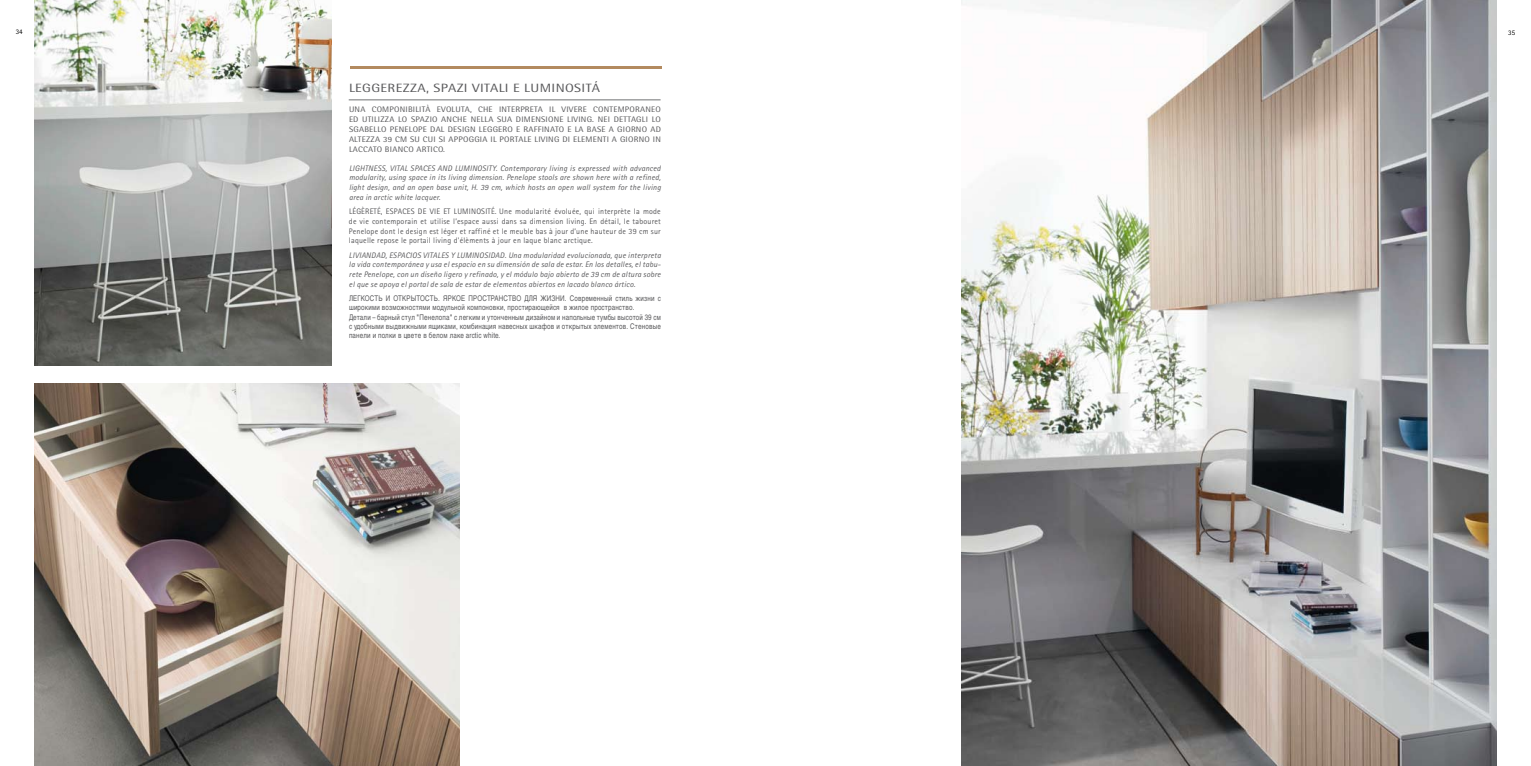
<style>
.page{position:relative;width:1531px;height:766px;background:#fff}
.page>*{position:absolute;margin:0;border:0;box-sizing:border-box;transform-origin:0 0}
.t1{font:12px "Rotis Semi Sans";letter-spacing:.025em;color:#58585a;scale:1.2 1}
.t2{font:italic 8px/9.6px "Rotis Sans Serif";letter-spacing:.025em;color:#58585a;text-align:justify}
.t3{font:8px/9.6px "Rotis Sans Serif";letter-spacing:.025em;color:#58585a;text-align:justify}
.t4{font:8px "Rotis Semi Sans";letter-spacing:.025em;color:#58585a;scale:1.1 1}
.t5{font:7.8px/9.4px "Helvetica Cyr Upright";letter-spacing:.025em;color:#58585a;scale:.8 1}
.t6{font:7px "Rotis Sans Serif";color:#000}
.s1{font-style:italic}
</style>
<div class="page">
<img style="left:961px;top:0;width:536px;height:765px">
<img style="left:34px;top:0;width:298px;height:366px">
<img style="left:34px;top:383px;width:425px;height:382px">
<hr style="left:350px;top:66px;width:312px;height:3px;background:#b38a5f">
<hr style="left:349px;top:99px;width:311px;height:1px;background:#707173">
<p class="t6" style="left:16px;top:27px;width:8px">34</p>
<p class="t6" style="left:1508px;top:28px;width:8px">35</p>
<h1 class="t1" style="left:349px;top:80px;width:211px">LEGGEREZZA, SPAZI VITALI E LU MINOSITÁ</h1>
<p class="t4" style="left:349px;top:104px;width:6px">UNA</p>
<p class="t4" style="left:372px;top:104px;width:6px">COMPONI</p>
<p class="t4" style="left:408px;top:104px;width:32px">BILITÀ EVOL</p>
<p class="t4" style="left:455px;top:104px;width:45px">UTA, CHE INTERPRETA</p>
<p class="t4" style="left:549px;top:104px;width:17px">IL VIVERE</p>
<p class="t4" style="left:593px;top:104px;width:6px">CONTEMPORANEO</p>
<p class="t4" style="left:349px;top:114px;width:22px">ED UTILIZZA</p>
<p class="t4" style="left:398px;top:114px;width:17px">LO SPAZIO</p>
<p class="t4" style="left:441px;top:114px;width:6px">ANC</p>
<p class="t4" style="left:457px;top:114px;width:18px">HE NELLA</p>
<p class="t4" style="left:497px;top:114px;width:23px">SUA DIMENSIONE</p>
<p class="t4" style="left:567px;top:114px;width:5px">LIVING</p>
<p class="t4" style="left:592px;top:114px;width:25px">. NEI DETTAGLI</p>
<p class="t4" style="left:652px;top:114px;width:5px">LO</p>
<p class="t4" style="left:349px;top:124px;width:6px">SGA</p>
<p class="t4" style="left:364px;top:124px;width:10px">BELLO</p>
<p class="t4" style="left:390px;top:124px;width:10px">PENELOPE</p>
<p class="t4" style="left:430px;top:124px;width:6px">DAL</p>
<p class="t4" style="left:448px;top:124px;width:5px">DESIGN</p>
<p class="t4" style="left:479px;top:124px;width:6px">LEGGERO</p>
<p class="t4" style="left:516px;top:124px;width:12px">E RAFFINATO</p>
<p class="t4" style="left:567px;top:124px;width:28px">E LA BASE</p>
<p class="t4" style="left:609px;top:124px;width:13px">A GIORNO</p>
<p class="t4" style="left:650px;top:124px;width:6px">AD</p>
<p class="t4" style="left:349px;top:134px;width:6px">ALTEZZA</p>
<p class="t4" style="left:383px;top:134px;width:65px">39 CM SU CUI SI APPOGGIA</p>
<p class="t4" style="left:490px;top:134px;width:14px">IL PORTALE</p>
<p class="t4" style="left:535px;top:134px;width:5px">LIVING</p>
<p class="t4" style="left:562px;top:134px;width:15px">DI ELEMENTI</p>
<p class="t4" style="left:612px;top:134px;width:13px">A GIORNO</p>
<p class="t4" style="left:653px;top:134px;width:4px">IN</p>
<p class="t4" style="left:349px;top:144px;width:6px">LACCATO</p>
<p class="t4" style="left:385px;top:144px;width:10px">BIANCO</p>
<p class="t4" style="left:416px;top:144px;width:5px">ARTICO</p>
<p class="t4" style="left:443px;top:144px;width:3px">.</p>
<p class="t2" style="left:349px;top:163px;width:313px">LIGHTNESS, VITAL SPACES AND LUMINOSITY. Contemporary living is expressed with advanced modularity, using space in its living dimension. Penelope stools are shown here with a refined, light design, and an open base unit, H. 39 cm, which hosts an open wall system for the living area in arctic white lacquer.</p>
<p class="t3" style="left:349px;top:207px;width:86px">LÉGÈRETÉ, ESPACES DE VIE</p>
<p class="t3" style="left:443px;top:207px;width:16px">ET LUMINOSIT</p>
<p class="t3" style="left:349px;top:207px;width:313px;text-indent:142px">É<span class="s1">.</span> U ne modularité évoluée, qui interprète la mode de vie contemporain et utilise l’espace aussi dans sa dimension living. En détail, le tabouret Penelope dont le design est léger et raffiné et le meuble bas à jour d’une hauteur de 39 cm sur laquelle repose le portail living d'élèments à jour en laque blanc arctique.</p>
<p class="t2" style="left:349px;top:250px;width:313px">LIVIANDAD, ESPACIOS VITALES Y LUMINOSIDAD. Una modularidad evolucionada, que interpreta la vida contemporánea y usa el espacio en su dimensión de sala de estar. En los detalles, el tabu&shy;rete Penelope, con un diseño ligero y refinado, y el módulo bajo abierto de 39 cm de altura sobre el que se apoya el portal de sala de estar de elementos abiertos en lacado blanco ártico.</p>
<p class="t5" style="left:349px;top:293px;width:391px">ЛЕГКОСТЬ И ОТКРЫТОСТЬ. ЯРКОЕ ПРОСТРАНСТВО ДЛЯ ЖИЗНИ. Современный стиль жизни с широкими возможностями модульной компоновки, простирающейся в жилое пространство.<br>Детали – барный стул "Пенелопа" с легким и утонченным дизайном и напольные тумбы высотой 39 см с удобными выдвижными ящиками, комбинация навесных шкафов и открытых элементов. Стеновые панели и полки в цвете в белом лаке arctic white.</p>
</div>
